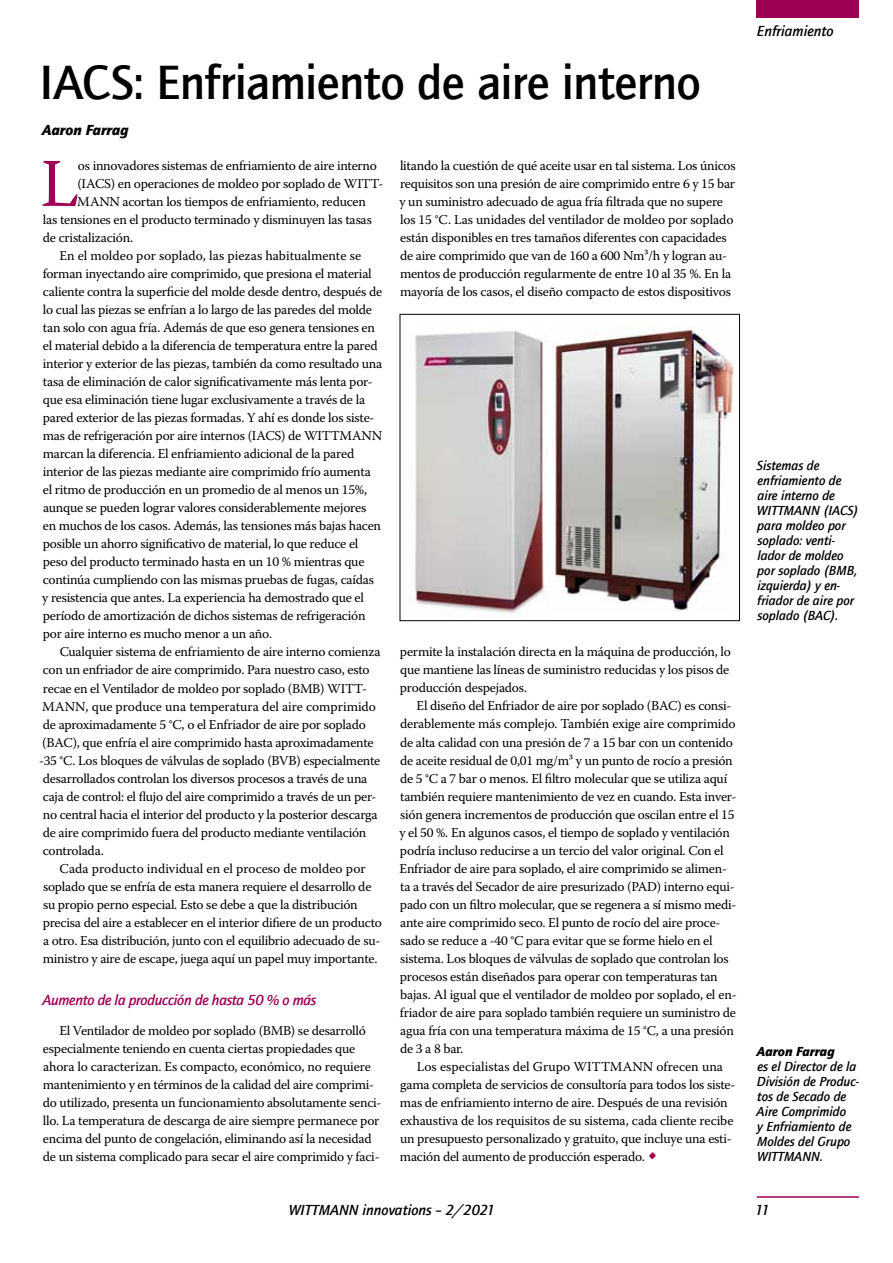
<style>
.page{position:relative;width:893px;height:1263px;background:#fff}
.page>*{position:absolute;margin:0;border:0;box-sizing:border-box;transform-origin:0 0}
.t1{font:68.25px "Warnock Pro";color:#9e0054}
.t2{font:500 49.5px "Quay Sans ITC Com";letter-spacing:-.01em;color:#000}
.t3{font:italic 500 15px "Quay Sans ITC Com";color:#000}
.t4{font:italic 500 15px "Quay Sans ITC Com";letter-spacing:-.02em;color:#9e0054}
.t5{font:italic 900 15px "Quay Sans ITC Com";color:#000}
.t6{font:13.5px/18px "Warnock Pro";letter-spacing:-.02em;color:#000}
.t7{font:italic 500 13.5px/15px "Quay Sans ITC Com";color:#000}
.t8{font:13.5px "Warnock Pro";color:#000}
.t9{font:italic 900 13.5px "Quay Sans ITC Com";color:#000}
.s1{font-size:24px;color:#9e0054}
</style>
<div class="page">
<div style="left:757px;top:0;width:102px;height:18px;background:#9e0054"></div>
<hr style="left:757px;top:1196px;width:102px;height:2px;background:#9e0054">
<img style="left:410px;top:330px;width:137px;height:284px">
<img style="left:552px;top:327px;width:182px;height:285px">
<div style="left:400px;top:314px;width:340px;height:307px;border:1px solid #000"></div>
<h2 class="t2" style="left:39px;top:52px;width:663px">IACS: Enfriamiento de aire interno</h2>
<p class="t5" style="left:42px;top:120px;width:88px">Aaron Farrag</p>
<h1 class="t1" style="left:41px;top:142px;width:40px">L</h1>
<p class="t6" style="left:78px;top:156px;width:300px">os innovadores sistemas de enfriamiento de aire interno</p>
<p class="t6" style="left:77px;top:174px;width:308px">(IACS) en operaciones de moldeo por soplado de WITT-</p>
<p class="t6" style="left:77px;top:192px;width:290px">MANN acortan los tiempos de enfriamiento, reducen</p>
<p class="t6" style="left:43px;top:210px;width:331px">las tensiones en el producto terminado y disminuyen las tasas</p>
<p class="t6" style="left:43px;top:228px;width:92px">de cristalización.</p>
<p class="t8" style="left:59px;top:247px;width:303px">En el moldeo por soplado, las piezas habitualmente se</p>
<p class="t6" style="left:43px;top:264px;width:330px">forman inyectando aire comprimido, que presiona el material</p>
<p class="t6" style="left:43px;top:282px;width:341px">caliente contra la superficie del molde desde dentro, después de</p>
<p class="t6" style="left:43px;top:300px;width:331px">lo cual las piezas se enfrían a lo largo de las paredes del molde</p>
<p class="t6" style="left:43px;top:318px;width:334px">tan solo con agua fría. Además de que eso genera tensiones en</p>
<p class="t6" style="left:43px;top:336px;width:336px">el material debido a la diferencia de temperatura entre la pared</p>
<p class="t6" style="left:43px;top:354px;width:341px">interior y exterior de las piezas, también da como resultado una</p>
<p class="t6" style="left:43px;top:372px;width:331px">tasa de eliminación de calor significativamente más lenta por-</p>
<p class="t6" style="left:43px;top:390px;width:324px">que esa eliminación tiene lugar exclusivamente a través de la</p>
<p class="t6" style="left:43px;top:408px;width:333px">pared exterior de las piezas formadas. Y ahí es donde los siste-</p>
<p class="t6" style="left:43px;top:426px;width:341px">mas de refrigeración por aire internos (IACS) de WITTMANN</p>
<p class="t6" style="left:43px;top:444px;width:313px">marcan la diferencia. El enfriamiento adicional de la pared</p>
<p class="t6" style="left:43px;top:462px;width:330px">interior de las piezas mediante aire comprimido frío aumenta</p>
<p class="t6" style="left:43px;top:481px;width:326px">el ritmo de producción en un promedio de al menos un 15%,</p>
<p class="t6" style="left:43px;top:499px;width:325px">aunque se pueden lograr valores considerablemente mejores</p>
<p class="t6" style="left:43px;top:517px;width:340px">en muchos de los casos. Además, las tensiones más bajas hacen</p>
<p class="t6" style="left:43px;top:535px;width:317px">posible un ahorro significativo de material, lo que reduce el</p>
<p class="t6" style="left:43px;top:553px;width:323px">peso del producto terminado hasta en un 10 % mientras que</p>
<p class="t6" style="left:43px;top:571px;width:333px">continúa cumpliendo con las mismas pruebas de fugas, caídas</p>
<p class="t6" style="left:42px;top:589px;width:323px">y resistencia que antes. La experiencia ha demostrado que el</p>
<p class="t6" style="left:43px;top:607px;width:324px">período de amortización de dichos sistemas de refrigeración</p>
<p class="t6" style="left:43px;top:625px;width:231px">por aire interno es mucho menor a un año.</p>
<p class="t6" style="left:60px;top:643px;width:322px">Cualquier sistema de enfriamiento de aire interno comienza</p>
<p class="t6" style="left:43px;top:661px;width:328px">con un enfriador de aire comprimido. Para nuestro caso, esto</p>
<p class="t6" style="left:43px;top:679px;width:326px">recae en el Ventilador de moldeo por soplado (BMB) WITT-</p>
<p class="t8" style="left:42px;top:698px;width:335px">MANN, que produce una temperatura del aire comprimido</p>
<p class="t6" style="left:43px;top:715px;width:325px">de aproximadamente 5 °C, o el Enfriador de aire por soplado</p>
<p class="t6" style="left:42px;top:733px;width:333px">(BAC), que enfría el aire comprimido hasta aproximadamente</p>
<p class="t6" style="left:39px;top:751px;width:343px">-35 °C. Los bloques de válvulas de soplado (BVB) especialmente</p>
<p class="t6" style="left:43px;top:769px;width:326px">desarrollados controlan los diversos procesos a través de una</p>
<p class="t6" style="left:43px;top:787px;width:335px">caja de control: el flujo del aire comprimido a través de un per-</p>
<p class="t6" style="left:43px;top:805px;width:336px">no central hacia el interior del producto y la posterior descarga</p>
<p class="t6" style="left:43px;top:823px;width:325px">de aire comprimido fuera del producto mediante ventilación</p>
<p class="t6" style="left:43px;top:841px;width:63px">controlada.</p>
<p class="t8" style="left:60px;top:860px;width:307px">Cada producto individual en el proceso de moldeo por</p>
<p class="t6" style="left:43px;top:877px;width:330px">soplado que se enfría de esta manera requiere el desarrollo de</p>
<p class="t6" style="left:43px;top:895px;width:316px">su propio perno especial. Esto se debe a que la distribución</p>
<p class="t6" style="left:43px;top:913px;width:341px">precisa del aire a establecer en el interior difiere de un producto</p>
<p class="t6" style="left:43px;top:931px;width:339px">a otro. Esa distribución, junto con el equilibrio adecuado de su-</p>
<p class="t6" style="left:43px;top:949px;width:336px">ministro y aire de escape, juega aquí un papel muy importante.</p>
<p class="t4" style="left:42px;top:990px;width:276px">Aumento de la producción de hasta 50 % o más</p>
<p class="t6" style="left:43px;top:1021px;width:340px;text-indent:17px">El Ventilador de moldeo por soplado (BMB) se desarrolló especialmente teniendo en cuenta ciertas propiedades que ahora lo caracterizan. Es compacto, económico, no requiere mantenimiento y en términos de la calidad del aire comprimi&shy;do utilizado, presenta un funcionamiento absolutamente senci&shy;llo. La temperatura de descarga de aire siempre permanece por encima del punto de congelación, eliminando así la necesidad de un sistema complicado para secar el aire comprimido y faci-</p>
<p class="t6" style="left:399px;top:156px;width:338px">litando la cuestión de qué aceite usar en tal sistema. Los únicos requisitos son una presión de aire comprimido entre 6 y 15 bar y un suministro adecuado de agua fría filtrada que no supere los 15 °C. Las unidades del ventilador de moldeo por soplado están disponibles en tres tamaños diferentes con capacidades de aire comprimido que van de 160 a 600 Nm³/h y logran au&shy;mentos de producción regularmente de entre 10 al 35 %. En la mayoría de los casos, el diseño compacto de estos dispositivos</p>
<p class="t6" style="left:400px;top:643px;width:332px;text-align:justify">permite la instalación directa en la máquina de producción, lo que mantiene las líneas de suministro reducidas y los pisos de producción despejados.</p>
<p class="t6" style="left:399px;top:697px;width:339px;text-indent:17px">El diseño del Enfriador de aire por soplado (BAC) es consi&shy;derablemente más complejo. También exige aire comprimido de alta calidad con una presión de 7 a 15 bar con un contenido de aceite residual de 0,01 mg/m³ y un punto de rocío a presión de 5 °C a 7 bar o menos. El filtro molecular que se utiliza aquí también requiere mantenimiento de vez en cuando. Esta inver&shy;sión genera incrementos de producción que oscilan entre el 15 y el 50 %. En algunos casos, el tiempo de soplado y ventilación podría incluso reducirse a un tercio del valor original. Con el Enfriador de aire para soplado, el aire comprimido se alimen&shy;ta a través del Secador de aire presurizado (PAD) interno equi&shy;pado con un filtro molecular, que se regenera a sí mismo medi&shy;ante aire comprimido seco. El punto de rocío del aire proce&shy;sado se reduce a -40 °C para evitar que se forme hielo en el sistema. Los bloques de válvulas de soplado que controlan los procesos están diseñados para operar con temperaturas tan bajas. Al igual que el ventilador de moldeo por soplado, el en&shy;friador de aire para soplado también requiere un suministro de agua fría con una temperatura máxima de 15 °C, a una presión de 3 a 8 bar.</p>
<p class="t6" style="left:400px;top:1057px;width:337px;text-indent:17px">Los especialistas del Grupo WITTMANN ofrecen una gama completa de servicios de consultoría para todos los siste&shy;mas de enfriamiento interno de aire. Después de una revisión exhaustiva de los requisitos de su sistema, cada cliente recibe un presupuesto personalizado y gratuito, que incluye una esti&shy;mación del aumento de producción esperado. <span class="s1">•</span></p>
<p class="t3" style="left:757px;top:22px;width:78px">Enfriamiento</p>
<p class="t7" style="left:757px;top:457px;width:103px">Sistemas de enfriamiento de aire interno de<br>WITTMANN (IACS) para moldeo por soplado: venti&shy;lador de moldeo por soplado (BMB, izquierda) y en&shy;friador de aire por soplado (BAC).</p>
<p class="t9" style="left:756px;top:1042px;width:80px">Aaron Farrag</p>
<p class="t7" style="left:757px;top:1058px;width:104px">es el Director de la<br>División de Produc&shy;tos de Secado de<br>Aire Comprimido<br>y Enfriamiento de<br>Moldes del Grupo<br>WITTMANN.</p>
<p class="t3" style="left:289px;top:1201px;width:208px">WITTMANN innovations – 2/2021</p>
<p class="t3" style="left:755px;top:1201px;width:16px">11</p>
</div>
